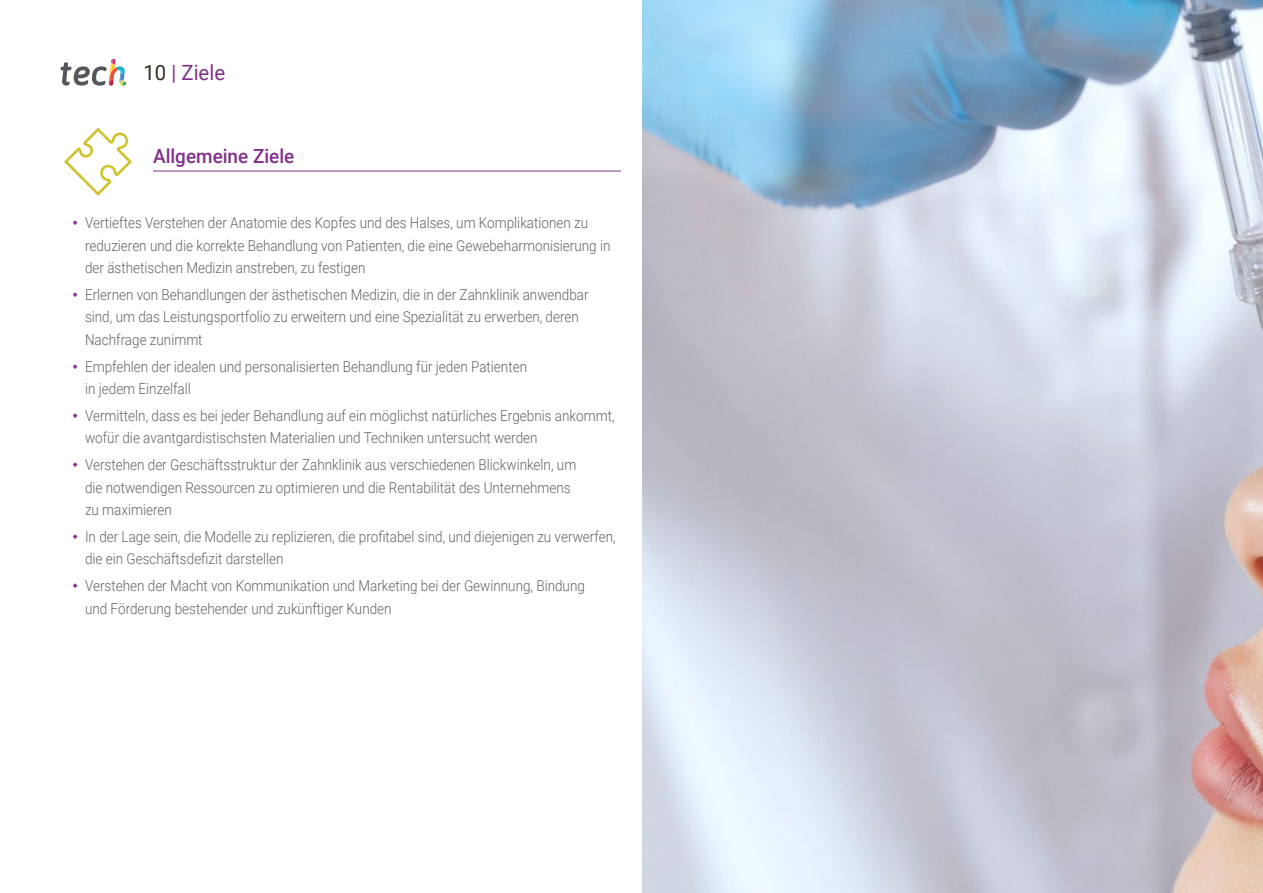
<style>
.page{position:relative;width:1263px;height:893px;background:#fff}
.page>*{position:absolute;margin:0;border:0;box-sizing:border-box;transform-origin:0 0}
.t1{font:21px "Roboto";color:#813089}
.t2{font:500 19.5px "Roboto";color:#813089}
.t3{font:300 15px/22.5px "Roboto";color:#61646a;scale:.9 1}
.s1{color:#312e20}
</style>
<div class="page">
<img style="left:642px;top:0;width:621px;height:893px">
<hr style="left:153px;top:171px;width:468px;height:1px;background:#813089">
<svg style="left:64px;top:128px;width:68px;height:68px"></svg>
<svg style="left:61px;top:59px;width:65px;height:27px"></svg>
<h1 class="t1" style="left:144px;top:57px;width:83px"><span class="s1">10</span> | Ziele</h1>
<h2 class="t2" style="left:153px;top:142px;width:143px">Allgemeine Ziele</h2>
<p class="t3" style="left:85px;top:211px;width:585px">Vertieftes Verstehen der Anatomie des Kopfes und des Halses, um Komplikationen zu reduzieren und die korrekte Behandlung von Patienten, die eine Gewebeharmonisierung in der ästhetischen Medizin anstreben, zu festigen</p>
<p class="t3" style="left:85px;top:283px;width:561px">Erlernen von Behandlungen der ästhetischen Medizin, die in der Zahnklinik anwendbar sind, um das Leistungsportfolio zu erweitern und eine Spezialität zu erwerben, deren<br>Nachfrage zunimmt</p>
<p class="t3" style="left:85px;top:354px;width:493px">Empfehlen der idealen und personalisierten Behandlung für jeden Patienten in jedem Einzelfall</p>
<p class="t3" style="left:85px;top:404px;width:590px">Vermitteln, dass es bei jeder Behandlung auf ein möglichst natürliches Ergebnis ankommt, wofür die avantgardistischsten Materialien und Techniken untersucht werden</p>
<p class="t3" style="left:85px;top:453px;width:547px">Verstehen der Geschäftsstruktur der Zahnklinik aus verschiedenen Blickwinkeln, um die notwendigen Ressourcen zu optimieren und die Rentabilität des Unternehmens zu maximieren</p>
<p class="t3" style="left:85px;top:525px;width:591px">In der Lage sein, die Modelle zu replizieren, die profitabel sind, und diejenigen zu verwerfen, die ein Geschäftsdefizit darstellen</p>
<p class="t3" style="left:85px;top:574px;width:557px">Verstehen der Macht von Kommunikation und Marketing bei der Gewinnung, Bindung und Förderung bestehender und zukünftiger Kunden</p>
</div>
